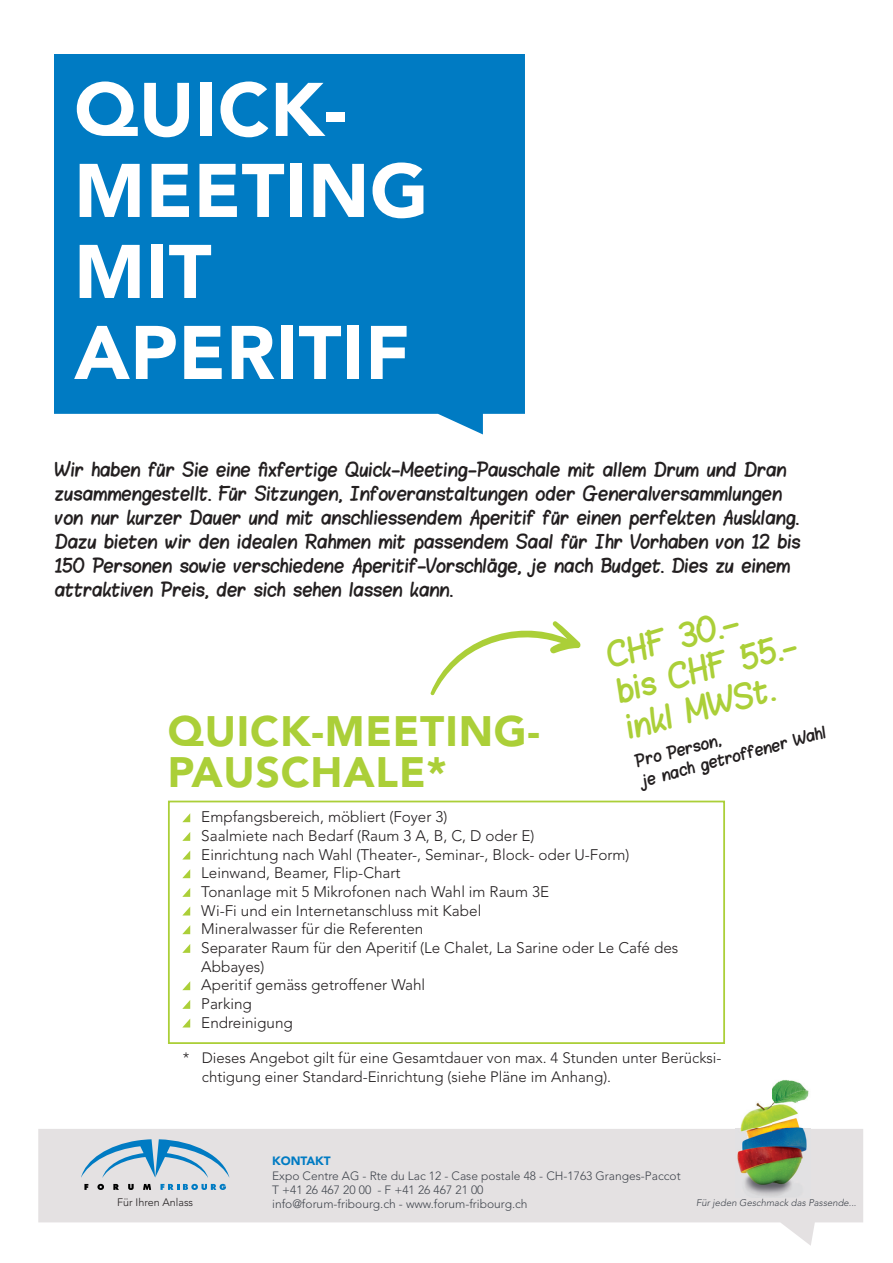
<style>
.page{position:relative;width:893px;height:1263px;background:#fff}
.page>*{position:absolute;margin:0;border:0;box-sizing:border-box;transform-origin:0 0}
.t1{font:900 75px/81px "Avenir";letter-spacing:.01em;color:#fff}
.t2{font:900 42.15px/40.3px "Avenir";letter-spacing:.02em;color:#abcf38}
.t3{font:25.8px/36.9px "Blokletters Viltstift";color:#abcf38}
.t4{font:300 15.3px/18.6px "Avenir";color:#231f20}
.t5{font:15px/24px "Blokletters Viltstift";color:#231f20}
.t6{font:300 15px/18.6px "Avenir";color:#231f20}
.t7{font:12.9px/20.1px "Blokletters Viltstift";color:#231f20}
.t8{font:300 12px/14.4px "Avenir";color:#41464e}
.t9{font:900 12px "Avenir";color:#007bc3}
.t10{font:300 10.8px "Avenir";color:#231f20}
.t11{font:italic 300 9.6px "Avenir";color:#41464e}
</style>
<div class="page">
<div style="left:168px;top:801px;width:557px;height:243px;border:2px solid #abcf38"></div>
<svg style="left:182px;top:813px;width:8px;height:9px"></svg>
<svg style="left:182px;top:832px;width:8px;height:9px"></svg>
<svg style="left:183px;top:851px;width:7px;height:8px"></svg>
<svg style="left:182px;top:869px;width:8px;height:9px"></svg>
<svg style="left:182px;top:888px;width:8px;height:9px"></svg>
<svg style="left:183px;top:907px;width:7px;height:8px"></svg>
<svg style="left:182px;top:925px;width:8px;height:9px"></svg>
<svg style="left:182px;top:944px;width:8px;height:9px"></svg>
<svg style="left:182px;top:981px;width:8px;height:9px"></svg>
<svg style="left:182px;top:1000px;width:8px;height:9px"></svg>
<svg style="left:183px;top:1019px;width:7px;height:8px"></svg>
<div style="left:54px;top:54px;width:471px;height:380px;background:#007bc3"></div>
<svg style="left:430px;top:621px;width:151px;height:75px"></svg>
<svg style="left:38px;top:1129px;width:825px;height:117px;fill:#e4e1e2"></svg>
<svg style="left:84px;top:1184px;width:4px;height:6px"></svg>
<svg style="left:97px;top:1184px;width:7px;height:6px"></svg>
<svg style="left:113px;top:1184px;width:6px;height:6px"></svg>
<svg style="left:128px;top:1184px;width:6px;height:6px"></svg>
<svg style="left:143px;top:1184px;width:8px;height:6px"></svg>
<svg style="left:161px;top:1184px;width:65px;height:6px"></svg>
<svg style="left:81px;top:1139px;width:148px;height:39px;background:#abc7da"></svg>
<img style="left:735px;top:1080px;width:76px;height:117px">
<h1 class="t1" style="left:74px;top:69px;width:356px">QUICK-<br>MEETING<br>MIT<br>APERITIF</h1>
<p class="t5" style="left:55px;top:457px;width:747px">Wir haben für Sie eine fixfertige Quick-Meeting-Pauschale mit allem Drum und Dran zusammengestellt. Für Sitzungen, Infoveranstaltungen oder Generalversammlungen von nur kurzer Dauer und mit anschliessendem Aperitif für einen perfekten Ausklang.<br>Dazu bieten wir den idealen Rahmen mit passendem Saal für Ihr Vorhaben von 12 bis 150 Personen sowie verschiedene Aperitif-Vorschläge, je nach Budget. Dies zu einem attraktiven Preis, der sich sehen lassen kann.</p>
<h3 class="t3" style="left:603px;top:639px;width:187px;rotate:-15deg">CHF 30.–<br>bis CHF 55.- inkl MWSt.</h3>
<h2 class="t2" style="left:168px;top:711px;width:374px">QUICK-MEETING-<br>PAUSCHALE*</h2>
<p class="t4" style="left:201px;top:808px;width:479px">Empfangsbereich, möbliert (Foyer 3)<br>Saalmiete nach Bedarf (Raum 3 A, B, C, D oder E)<br>Einrichtung nach Wahl (Theater-, Seminar-, Block- oder U-Form)<br>Leinwand, Beamer, Flip-Chart<br>Tonanlage mit 5 Mikrofonen nach Wahl im Raum 3E<br>Wi-Fi und ein Internetanschluss mit Kabel<br>Mineralwasser für die Referenten<br>Separater Raum für den Aperitif (Le Chalet, La Sarine oder Le Café des Abbayes)<br>Aperitif gemäss getroffener Wahl<br>Parking<br>Endreinigung</p>
<p class="t7" style="left:633px;top:752px;width:193px;rotate:-15deg">Pro Person,<br>je nach getroffener Wahl</p>
<p class="t6" style="left:202px;top:1049px;width:521px;text-indent:-19px">* Dieses Angebot gilt für eine Gesamtdauer von max. 4 Stunden unter Berücksi&shy;chtigung einer Standard-Einrichtung (siehe Pläne im Anhang).</p>
<p class="t9" style="left:272px;top:1154px;width:60px">KONTAKT</p>
<p class="t8" style="left:272px;top:1168px;width:410px">Expo Centre AG - Rte du Lac 12 - Case postale 48 - CH-1763 Granges-Paccot<br>T +41 26 467 20 00 - F +41 26 467 21 00</p>
<p class="t10" style="left:117px;top:1196px;width:77px">Für Ihren Anlass</p>
<p class="t8" style="left:272px;top:1197px;width:257px">info@forum-fribourg.ch - www.forum-fribourg.ch</p>
<p class="t11" style="left:696px;top:1197px;width:162px">Für jeden Geschmack das Passende...</p>
</div>
